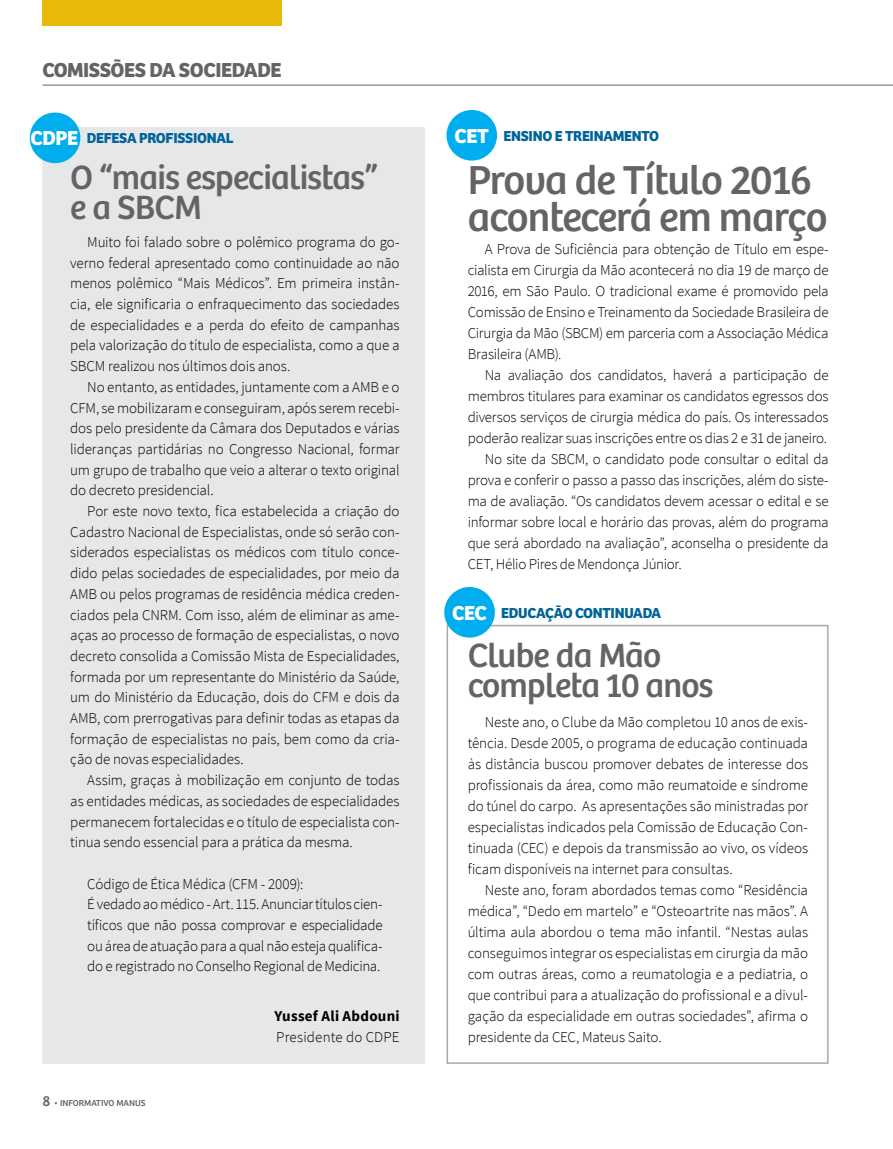
<style>
.page{position:relative;width:893px;height:1149px;background:#fff}
.page>*{position:absolute;margin:0;border:0;box-sizing:border-box;transform-origin:0 0}
.t1{font:41.85px/37.5px "Bree";letter-spacing:-.02em;color:#636466}
.t2{font:34.8px/30px "Bree";letter-spacing:-.02em;color:#636466}
.t3{font:700 21px "Bree";letter-spacing:-.02em;color:#636466}
.t4{font:300 15px/20.7px "Source Sans Pro";letter-spacing:-.015em;color:#000;text-align:justify}
.t5{font:700 15px "Bree";letter-spacing:-.02em;color:#006399}
.t6{font:700 15px "Source Sans Pro";letter-spacing:.015em;color:#000}
.t7{font:300 15px "Source Sans Pro";letter-spacing:.01em;color:#000}
.t8{font:9px "Bree";color:#636466}
.s1{font-size:21px;color:#fff}
.s2{font-size:15px}
</style>
<div class="page">
<div style="left:447px;top:624px;width:382px;height:439px;border:2px solid #a7a9ac"></div>
<div style="left:43px;top:128px;width:382px;height:935px;background:#e6e7e8"></div>
<hr style="left:43px;top:85px;width:850px;height:1px;background:#636466">
<div style="left:43px;top:0;width:239px;height:26px;background:#e8b909"></div>
<div style="left:444px;top:586px;width:51px;height:51px;background:#00aeef;border-radius:50%"></div>
<div style="left:446px;top:110px;width:51px;height:50px;background:#00aeef;border-radius:50%"></div>
<div style="left:30px;top:112px;width:50px;height:51px;background:#00aeef;border-radius:50%"></div>
<h3 class="t3" style="left:43px;top:57px;width:241px">COMISSÕES DA SOCIEDADE</h3>
<p class="t5" style="left:30px;top:129px;width:205px"><span class="s1">CDPE</span> DEFESA PROFISSIONAL</p>
<h2 class="t2" style="left:70px;top:163px;width:309px">O “mais especialistas” e a SBCM</h2>
<p class="t4" style="left:70px;top:231px;width:331px;text-indent:17px">Muito foi falado sobre o polêmico programa do go&shy;verno federal apresentado como continuidade ao não menos polêmico “Mais Médicos”. Em primeira instân&shy;cia, ele significaria o enfraquecimento das sociedades de especialidades e a perda do efeito de campanhas pela valorização do título de especialista, como a que a SBCM realizou nos últimos dois anos.</p>
<p class="t4" style="left:70px;top:376px;width:331px;text-indent:17px">No entanto, as entidades, juntamente com a AMB e o CFM, se mobilizaram e conseguiram, após serem recebi&shy;dos pelo presidente da Câmara dos Deputados e várias lideranças partidárias no Congresso Nacional, formar um grupo de trabalho que veio a alterar o texto original do decreto presidencial.</p>
<p class="t4" style="left:70px;top:500px;width:331px;text-indent:17px">Por este novo texto, fica estabelecida a criação do Cadastro Nacional de Especialistas, onde só serão con&shy;siderados especialistas os médicos com título conce&shy;dido pelas sociedades de especialidades, por meio da AMB ou pelos programas de residência médica creden&shy;ciados pela CNRM. Com isso, além de eliminar as ame&shy;aças ao processo de formação de especialistas, o novo decreto consolida a Comissão Mista de Especialidades, formada por um representante do Ministério da Saúde, um do Ministério da Educação, dois do CFM e dois da AMB, com prerrogativas para definir todas as etapas da formação de especialistas no país, bem como da cria&shy;ção de novas especialidades.</p>
<p class="t4" style="left:70px;top:769px;width:331px;text-indent:17px">Assim, graças à mobilização em conjunto de todas as entidades médicas, as sociedades de especialidades permanecem fortalecidas e o título de especialista con&shy;tinua sendo essencial para a prática da mesma.</p>
<p class="t4" style="left:87px;top:873px;width:297px;text-align:left">Código de Ética Médica (CFM - 2009):<br>É vedado ao médico - Art. 115. Anunciar títulos cien&shy;tíficos que não possa comprovar e especialidade ou área de atuação para a qual não esteja qualifica&shy;do e registrado no Conselho Regional de Medicina.</p>
<p class="t6" style="left:274px;top:1006px;width:127px">Yussef Ali Abdouni</p>
<p class="t7" style="left:276px;top:1027px;width:125px">Presidente do CDPE</p>
<p class="t8" style="left:43px;top:1097px;width:105px"><span class="s2">8</span> • INFORMATIVO MANUS</p>
<p class="t5" style="left:455px;top:127px;width:206px"><span class="s1">CET</span> ENSINO E TREINAMENTO</p>
<h1 class="t1" style="left:468px;top:162px;width:361px">Prova de Título 2016 acontecerá em março</h1>
<p class="t4" style="left:468px;top:238px;width:362px;text-indent:17px">A Prova de Suficiência para obtenção de Título em espe&shy;cialista em Cirurgia da Mão acontecerá no dia 19 de março de 2016, em São Paulo. O tradicional exame é promovido pela Comissão de Ensino e Treinamento da Sociedade Brasileira de Cirurgia da Mão (SBCM) em parceria com a Associação Médica Brasileira (AMB).</p>
<p class="t4" style="left:485px;top:364px;width:345px">Na avaliação dos candidatos, haverá a participação de</p>
<p class="t4" style="left:468px;top:385px;width:362px">membros titulares para examinar os candidatos egressos dos</p>
<p class="t4" style="left:468px;top:406px;width:362px">diversos serviços de cirurgia médica do país. Os interessados</p>
<p class="t4" style="left:468px;top:427px;width:361px">poderão realizar suas inscrições entre os dias 2 e 31 de janeiro.</p>
<p class="t4" style="left:485px;top:448px;width:345px">No site da SBCM, o candidato pode consultar o edital da</p>
<p class="t4" style="left:468px;top:469px;width:362px">prova e conferir o passo a passo das inscrições, além do siste-</p>
<p class="t4" style="left:468px;top:490px;width:362px">ma de avaliação. “Os candidatos devem acessar o edital e se</p>
<p class="t4" style="left:468px;top:511px;width:362px">informar sobre local e horário das provas, além do programa</p>
<p class="t4" style="left:468px;top:532px;width:362px">que será abordado na avaliação”, aconselha o presidente da</p>
<p class="t4" style="left:468px;top:553px;width:215px">CET, Hélio Pires de Mendonça Júnior.</p>
<p class="t5" style="left:452px;top:603px;width:211px"><span class="s1">CEC</span> EDUCAÇÃO CONTINUADA</p>
<h2 class="t2" style="left:468px;top:640px;width:247px">Clube da Mão completa 10 anos</h2>
<p class="t4" style="left:468px;top:711px;width:342px;text-indent:17px">Neste ano, o Clube da Mão completou 10 anos de exis&shy;tência. Desde 2005, o programa de educação continuada às distância buscou promover debates de interesse dos profissionais da área, como mão reumatoide e síndrome do túnel do carpo. As apresentações são ministradas por especialistas indicados pela Comissão de Educação Con&shy;tinuada (CEC) e depois da transmissão ao vivo, os vídeos ficam disponíveis na internet para consultas.</p>
<p class="t4" style="left:468px;top:879px;width:342px;text-indent:17px">Neste ano, foram abordados temas como “Residência médica”, “Dedo em martelo” e “Osteoartrite nas mãos”. A última aula abordou o tema mão infantil. “Nestas aulas conseguimos integrar os especialistas em cirurgia da mão com outras áreas, como a reumatologia e a pediatria, o que contribui para a atualização do profissional e a divul&shy;gação da especialidade em outras sociedades”, afirma o presidente da CEC, Mateus Saito.</p>
</div>
